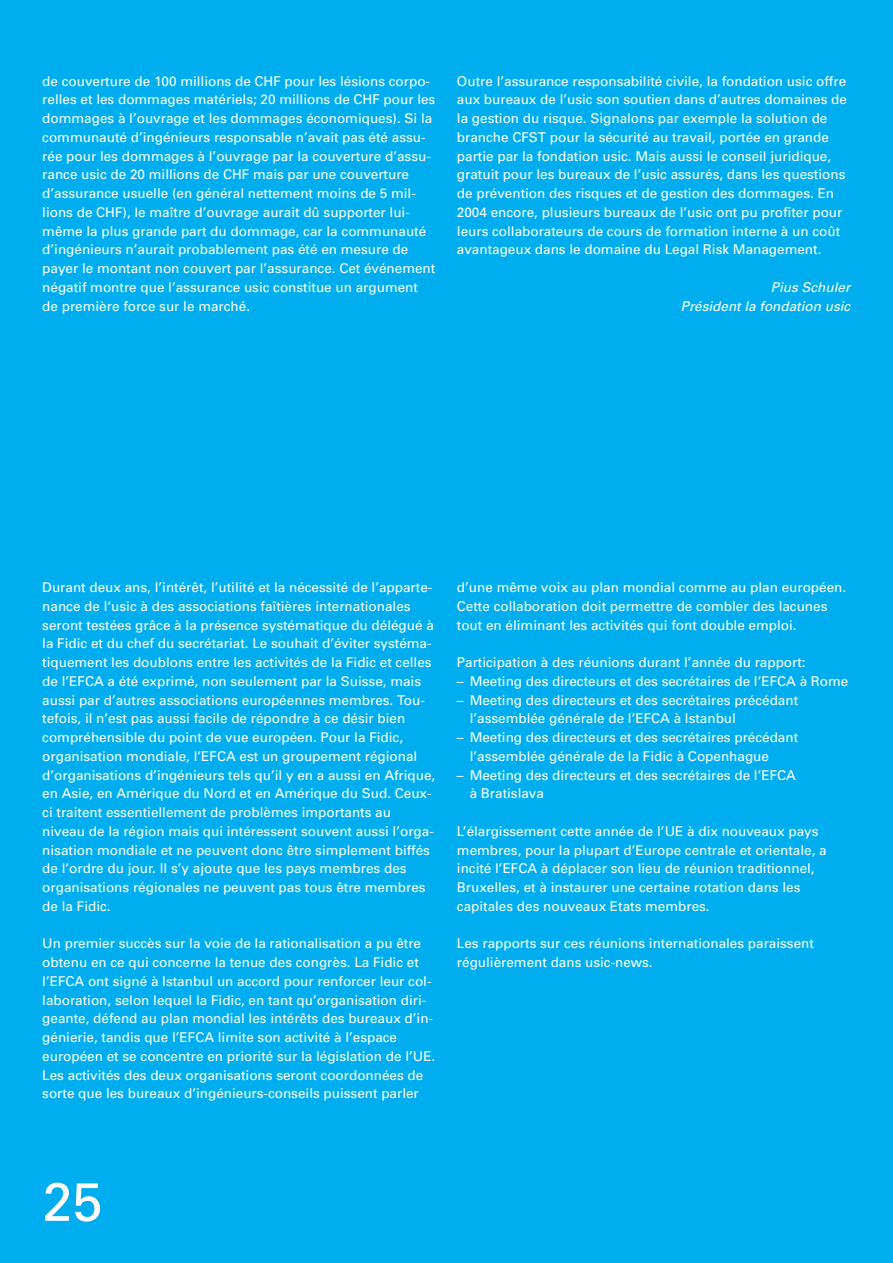
<style>
.page{position:relative;width:893px;height:1263px;background:#00aeef}
.page>*{position:absolute;margin:0;border:0;box-sizing:border-box;transform-origin:0 0}
.t1{font:54px "Univers";color:#fff}
.t2{font:13.5px/18.8px "Univers";color:#fff}
.t3{font:italic 13.5px/18.8px "Univers";color:#fff;text-align:right}
</style>
<div class="page">
<p class="t2" style="left:42px;top:73px;width:395px">de couverture de 100 millions de CHF pour les lésions corpo&shy;relles et les dommages matériels; 20 millions de CHF pour les dommages à l’ouvrage et les dommages économiques). Si la communauté d’ingénieurs responsable n’avait pas été assu&shy;rée pour les dommages à l’ouvrage par la couverture d’assu&shy;rance usic de 20 millions de CHF mais par une couverture d’assurance usuelle (en général nettement moins de 5 mil&shy;lions de CHF), le maître d’ouvrage aurait dû supporter lui&shy;même la plus grande part du dommage, car la communauté d’ingénieurs n’aurait probablement pas été en mesure de payer le montant non couvert par l’assurance. Cet événement négatif montre que l’assurance usic constitue un argument de première force sur le marché.</p>
<p class="t2" style="left:457px;top:73px;width:391px">Outre l’assurance responsabilité civile, la fondation usic offre aux bureaux de l’usic son soutien dans d’autres domaines de la gestion du risque. Signalons par exemple la solution de branche CFST pour la sécurité au travail, portée en grande partie par la fondation usic. Mais aussi le conseil juridique, gratuit pour les bureaux de l’usic assurés, dans les questions de prévention des risques et de gestion des dommages. En 2004 encore, plusieurs bureaux de l’usic ont pu profiter pour leurs collaborateurs de cours de formation interne à un coût avantageux dans le domaine du Legal Risk Management.</p>
<p class="t3" style="left:681px;top:279px;width:174px">Pius Schuler<br>Président la fondation usic</p>
<p class="t2" style="left:42px;top:579px;width:394px">Durant deux ans, l’intérêt, l’utilité et la nécessité de l’apparte&shy;nance de l‘usic à des associations faîtières internationales seront testées grâce à la présence systématique du délégué à la Fidic et du chef du secrétariat. Le souhait d’éviter systéma&shy;tiquement les doublons entre les activités de la Fidic et celles de l’EFCA a été exprimé, non seulement par la Suisse, mais aussi par d’autres associations européennes membres. Tou&shy;tefois, il n’est pas aussi facile de répondre à ce désir bien compréhensible du point de vue européen. Pour la Fidic, organisation mondiale, l’EFCA est un groupement régional d’organisations d’ingénieurs tels qu’il y en a aussi en Afrique, en Asie, en Amérique du Nord et en Amérique du Sud. Ceux&shy;ci traitent essentiellement de problèmes importants au niveau de la région mais qui intéressent souvent aussi l’orga&shy;nisation mondiale et ne peuvent donc être simplement biffés de l’ordre du jour. Il s’y ajoute que les pays membres des organisations régionales ne peuvent pas tous être membres de la Fidic.</p>
<p class="t2" style="left:42px;top:935px;width:395px">Un premier succès sur la voie de la rationalisation a pu être obtenu en ce qui concerne la tenue des congrès. La Fidic et l’EFCA ont signé à Istanbul un accord pour renforcer leur col&shy;laboration, selon lequel la Fidic, en tant qu’organisation diri&shy;geante, défend au plan mondial les intérêts des bureaux d’in&shy;génierie, tandis que l’EFCA limite son activité à l’espace européen et se concentre en priorité sur la législation de l’UE.<br>Les activités des deux organisations seront coordonnées de sorte que les bureaux d’ingénieurs-conseils puissent parler</p>
<p class="t2" style="left:457px;top:579px;width:391px">d’une même voix au plan mondial comme au plan européen.<br>Cette collaboration doit permettre de combler des lacunes tout en éliminant les activités qui font double emploi.</p>
<p class="t2" style="left:457px;top:654px;width:350px">Participation à des réunions durant l’année du rapport:</p>
<p class="t2" style="left:457px;top:673px;width:393px">– Meeting des directeurs et des secrétaires de l’EFCA à Rome</p>
<p class="t2" style="left:470px;top:691px;width:330px;text-indent:-13px">– Meeting des directeurs et des secrétaires précédant l’assemblée générale de l’EFCA à Istanbul</p>
<p class="t2" style="left:470px;top:729px;width:330px;text-indent:-13px">– Meeting des directeurs et des secrétaires précédant l’assemblée générale de la Fidic à Copenhague</p>
<p class="t2" style="left:470px;top:766px;width:328px;text-indent:-13px">– Meeting des directeurs et des secrétaires de l’EFCA à Bratislava</p>
<p class="t2" style="left:457px;top:823px;width:371px">L’élargissement cette année de l’UE à dix nouveaux pays membres, pour la plupart d’Europe centrale et orientale, a incité l’EFCA à déplacer son lieu de réunion traditionnel, Bruxelles, et à instaurer une certaine rotation dans les capitales des nouveaux Etats membres.</p>
<p class="t2" style="left:457px;top:935px;width:358px">Les rapports sur ces réunions internationales paraissent régulièrement dans usic-news.</p>
<p class="t1" style="left:42px;top:1182px;width:62px">25</p>
</div>
